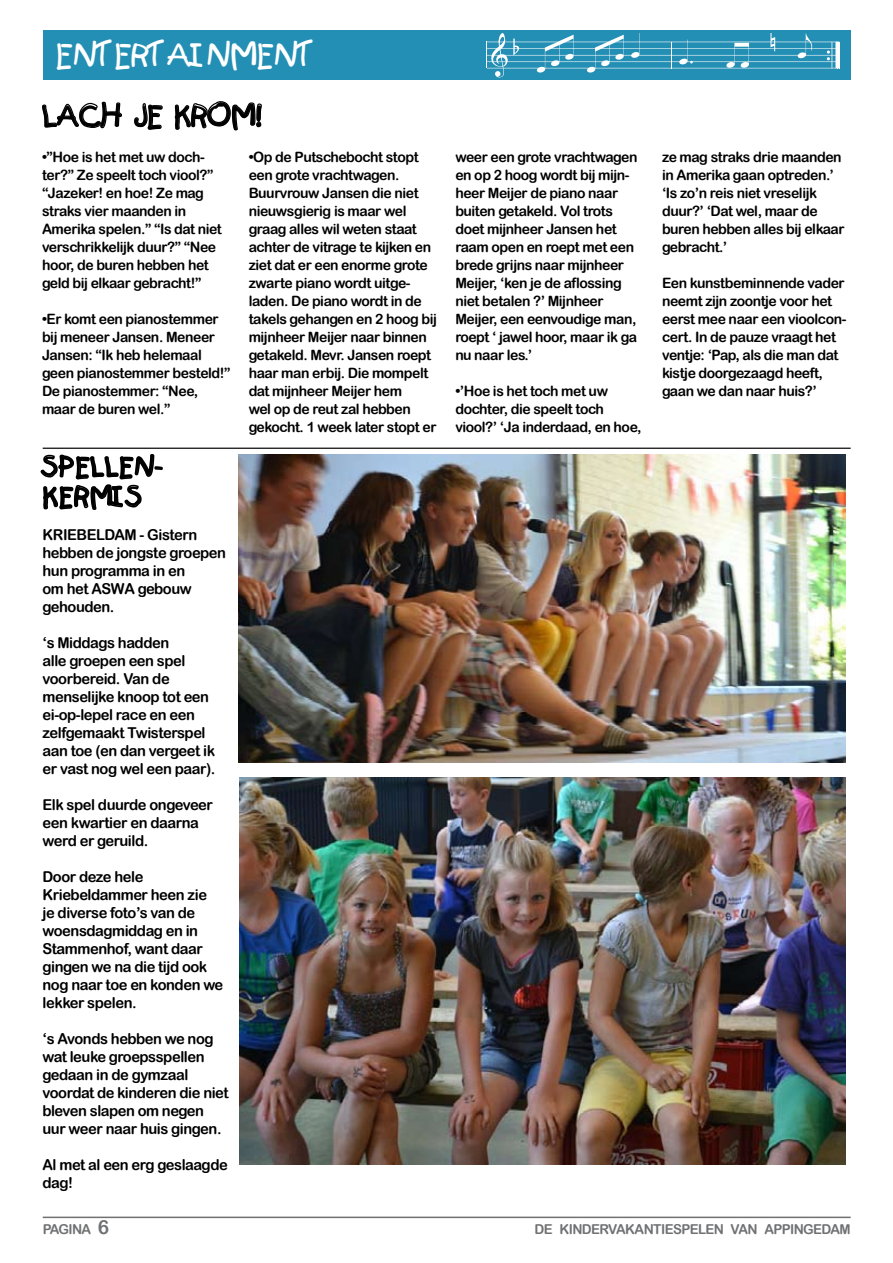
<style>
.page{position:relative;width:893px;height:1263px;background:#fff}
.page>*{position:absolute;margin:0;border:0;box-sizing:border-box;transform-origin:0 0}
.t1{font:33px "Kids Plain";letter-spacing:-.05em;color:#fff}
.t2{font:30px "Kids Plain";letter-spacing:-.05em;color:#000}
.t3{font:27px/30px "Kids Plain";color:#000}
.t4{font:15px/18px "Arial Rounded MT Bold";letter-spacing:-.03em;color:#000}
.t5{font:14.25px/18px "Arial Rounded MT Bold";letter-spacing:-.03em;color:#000}
.t6{font:13.65px "Arial Rounded MT Bold";letter-spacing:-.045em;color:#707173}
.s1{font-size:19.5px}
</style>
<div class="page">
<hr style="left:43px;top:1216px;width:808px;height:2px;background:#707173">
<div style="left:43px;top:30px;width:808px;height:50px;background:#248fb4"></div>
<svg style="left:42px;top:101px;width:80px;height:28px"></svg>
<svg style="left:134px;top:103px;width:29px;height:27px"></svg>
<svg style="left:174px;top:101px;width:88px;height:30px"></svg>
<hr style="left:43px;top:448px;width:808px;height:1px;background:#000">
<img style="left:238px;top:455px;width:607px;height:308px">
<svg style="left:797px;top:33px;width:15px;height:26px"></svg>
<svg style="left:631px;top:41px;width:8px;height:17px"></svg>
<svg style="left:770px;top:33px;width:5px;height:18px"></svg>
<svg style="left:726px;top:43px;width:23px;height:25px"></svg>
<svg style="left:587px;top:35px;width:37px;height:38px"></svg>
<svg style="left:537px;top:35px;width:37px;height:38px"></svg>
<svg style="left:679px;top:40px;width:14px;height:25px"></svg>
<hr style="left:487px;top:42px;width:352px;height:1px;background:#fff">
<hr style="left:487px;top:55px;width:352px;height:1px;background:#fff">
<hr style="left:487px;top:48px;width:352px;height:1px;background:#fff">
<hr style="left:487px;top:61px;width:352px;height:1px;background:#fff">
<hr style="left:487px;top:68px;width:352px;height:1px;background:#fff">
<svg style="left:671px;top:43px;width:1px;height:25px"></svg>
<svg style="left:827px;top:42px;width:13px;height:26px"></svg>
<svg style="left:487px;top:33px;width:32px;height:44px"></svg>
<svg style="left:40px;top:447px;width:124px;height:63px"></svg>
<img style="left:239px;top:777px;width:607px;height:387px">
<h1 class="t1" style="left:56px;top:35px;width:263px">ENTERTAINMENT</h1>
<h2 class="t2" style="left:42px;top:97px;width:221px">LACH JE KROM!</h2>
<p class="t5" style="left:42px;top:148px;width:181px">•”Hoe is het met uw doch&shy;ter?” Ze speelt toch viool?” “Jazeker! en hoe! Ze mag straks vier maanden in<br>Amerika spelen.” “Is dat niet verschrikkelijk duur?” “Nee hoor, de buren hebben het geld bij elkaar gebracht!”</p>
<p class="t5" style="left:42px;top:310px;width:190px">•Er komt een pianostemmer bij meneer Jansen. Meneer<br>Jansen: “Ik heb helemaal geen pianostemmer besteld!”<br>De pianostemmer: “Nee, maar de buren wel.”</p>
<h3 class="t3" style="left:43px;top:452px;width:122px">SPELLEN-<br>KERMIS</h3>
<p class="t4" style="left:43px;top:525px;width:185px">KRIEBELDAM - Gistern hebben de jongste groepen hun programma in en<br>om het ASWA gebouw gehouden.</p>
<p class="t4" style="left:43px;top:633px;width:174px">‘s Middags hadden<br>alle groepen een spel voorbereid. Van de menselijke knoop tot een ei-op-lepel race en een zelfgemaakt Twisterspel aan toe (en dan vergeet ik er vast nog wel een paar).</p>
<p class="t4" style="left:43px;top:795px;width:172px">Elk spel duurde ongeveer een kwartier en daarna werd er geruild.</p>
<p class="t4" style="left:43px;top:867px;width:182px">Door deze hele<br>Kriebeldammer heen zie<br>je diverse foto’s van de woensdagmiddag en in<br>Stammenhof, want daar gingen we na die tijd ook nog naar toe en konden we lekker spelen.</p>
<p class="t4" style="left:43px;top:1029px;width:188px">‘s Avonds hebben we nog wat leuke groepsspellen gedaan in de gymzaal voordat de kinderen die niet bleven slapen om negen uur weer naar huis gingen.</p>
<p class="t4" style="left:43px;top:1155px;width:187px">Al met al een erg geslaagde dag!</p>
<p class="t5" style="left:249px;top:148px;width:190px">•Op de Putschebocht stopt een grote vrachtwagen.<br>Buurvrouw Jansen die niet nieuwsgierig is maar wel graag alles wil weten staat achter de vitrage te kijken en ziet dat er een enorme grote zwarte piano wordt uitge&shy;laden. De piano wordt in de takels gehangen en 2 hoog bij mijnheer Meijer naar binnen getakeld. Mevr. Jansen roept haar man erbij. Die mompelt dat mijnheer Meijer hem<br>wel op de reut zal hebben gekocht. 1 week later stopt er</p>
<p class="t5" style="left:455px;top:148px;width:184px">weer een grote vrachtwagen en op 2 hoog wordt bij mijn&shy;heer Meijer de piano naar buiten getakeld. Vol trots doet mijnheer Jansen het raam open en roept met een brede grijns naar mijnheer<br>Meijer, ‘ken je de aflossing niet betalen ?’ Mijnheer<br>Meijer, een eenvoudige man, roept ‘ jawel hoor, maar ik ga nu naar les.’</p>
<p class="t5" style="left:455px;top:382px;width:188px">•’Hoe is het toch met uw dochter, die speelt toch viool?’ ‘Ja inderdaad, en hoe,</p>
<p class="t5" style="left:662px;top:148px;width:184px">ze mag straks drie maanden in Amerika gaan optreden.’ ‘Is zo’n reis niet vreselijk duur?’ ‘Dat wel, maar de buren hebben alles bij elkaar gebracht.’</p>
<p class="t5" style="left:662px;top:274px;width:186px">Een kunstbeminnende vader neemt zijn zoontje voor het eerst mee naar een vioolcon&shy;cert. In de pauze vraagt het ventje: ‘Pap, als die man dat kistje doorgezaagd heeft, gaan we dan naar huis?’</p>
<p class="t6" style="left:43px;top:1221px;width:68px">PAGINA <span class="s1">6</span></p>
<p class="t6" style="left:535px;top:1221px;width:318px">DE KINDERVAKANTIESPELEN VAN APPINGEDAM</p>
</div>
